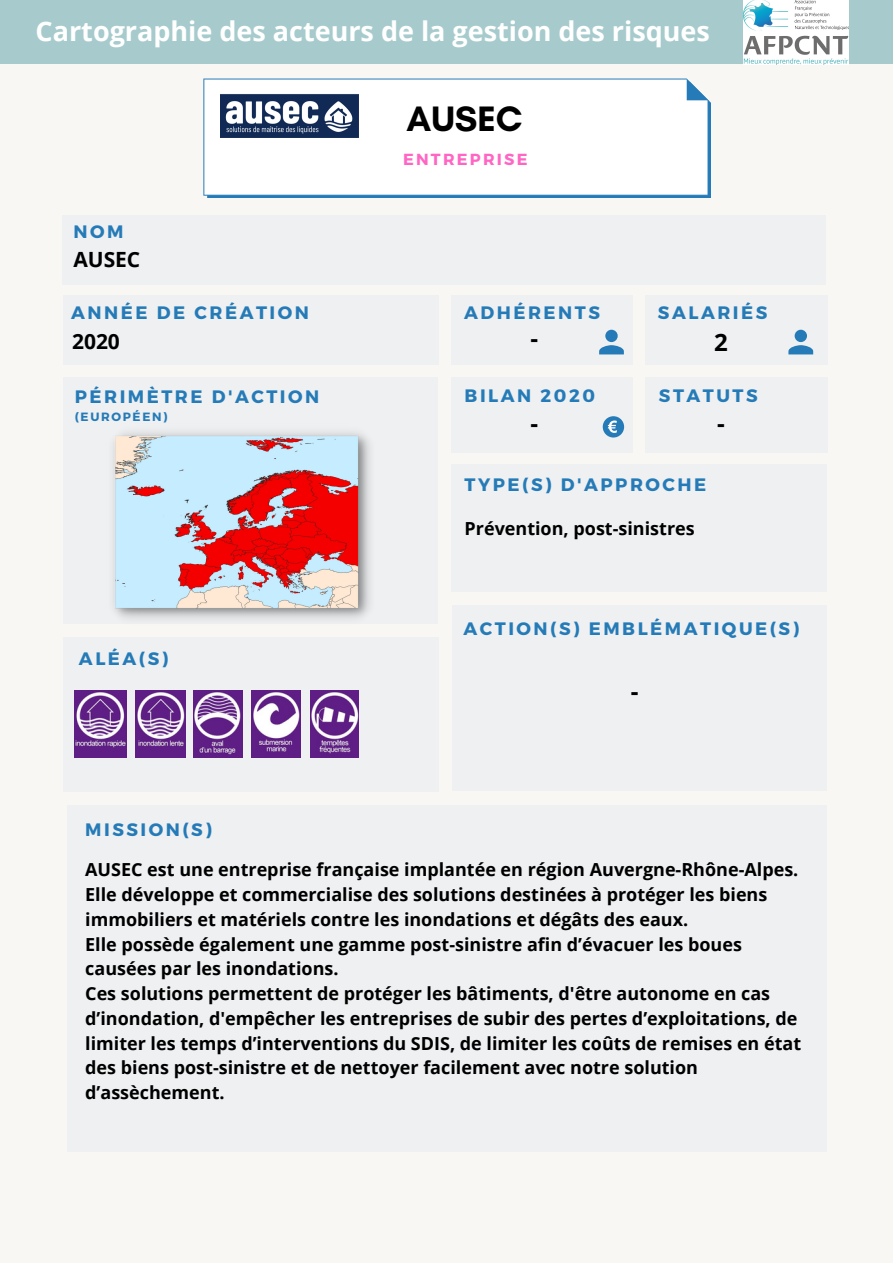
<style>
.page{position:relative;width:893px;height:1264px;background:#fff}
.page>*{position:absolute;margin:0;border:0;box-sizing:border-box;transform-origin:0 0}
.t1{font:700 36px "Glacial Indifference";color:#000}
.t2{font:700 27px "Open Sans";color:#fff}
.t3{font:700 24px "Open Sans";color:#000}
.t4{font:700 21px "Open Sans";color:#000}
.t5{font:700 18px/24.8px "Open Sans";color:#000}
.t6{font:700 18px "Montserrat";letter-spacing:.14em;color:#257bb7}
.t7{font:700 16.05px "Montserrat";letter-spacing:.14em;color:#ff66c4}
.t8{font:700 12px "Montserrat";letter-spacing:.14em;color:#257bb7}
</style>
<div class="page">
<div style="left:0;top:0;width:892px;height:1262px;background:#f8f7f4"></div>
<div style="left:452px;top:605px;width:374px;height:186px;background:#eef0f2"></div>
<div style="left:63px;top:295px;width:375px;height:69px;background:#eef0f2"></div>
<div style="left:451px;top:295px;width:181px;height:69px;background:#eef0f2"></div>
<div style="left:451px;top:377px;width:181px;height:76px;background:#eef0f2"></div>
<div style="left:451px;top:465px;width:376px;height:127px;background:#eef0f2"></div>
<div style="left:63px;top:377px;width:374px;height:247px;background:#eef0f2"></div>
<div style="left:63px;top:215px;width:763px;height:70px;background:#eef0f2"></div>
<div style="left:68px;top:804px;width:759px;height:347px;background:#eef0f2"></div>
<div style="left:602px;top:416px;width:22px;height:21px;background:#257bb7;border-radius:50%"></div>
<svg style="left:607px;top:420px;width:9px;height:13px"></svg>
<div style="left:645px;top:295px;width:182px;height:69px;background:#eef0f2"></div>
<svg style="left:599px;top:330px;width:24px;height:24px"></svg>
<svg style="left:788px;top:330px;width:25px;height:24px"></svg>
<div style="left:645px;top:377px;width:183px;height:76px;background:#eef0f2"></div>
<svg style="left:207px;top:100px;width:504px;height:98px"></svg>
<div style="left:203px;top:78px;width:505px;height:118px;background:#fff"></div>
<div style="left:63px;top:637px;width:376px;height:154px;background:#eef0f2"></div>
<div style="left:0;top:0;width:892px;height:64px;background:#a7cbcd"></div>
<img style="left:743px;top:0;width:105px;height:64px">
<img style="left:135px;top:691px;width:51px;height:66px">
<img style="left:75px;top:691px;width:51px;height:66px">
<img style="left:113px;top:432px;width:257px;height:187px">
<img style="left:251px;top:691px;width:50px;height:66px">
<img style="left:310px;top:691px;width:49px;height:66px">
<img style="left:193px;top:691px;width:49px;height:66px">
<img style="left:220px;top:87px;width:138px;height:51px">
<h2 class="t2" style="left:36px;top:12px;width:676px">Cartographie des acteurs de la gestion des risques</h2>
<p class="t6" style="left:73px;top:220px;width:52px">NOM</p>
<p class="t4" style="left:73px;top:245px;width:68px">AUSEC</p>
<p class="t6" style="left:72px;top:224px;width:52px">NOM</p>
<h3 class="t3" style="left:72px;top:244px;width:128px">Atmoterra</h3>
<h1 class="t1" style="left:406px;top:97px;width:118px">AUSEC</h1>
<p class="t7" style="left:403px;top:149px;width:126px">ENTREPRISE</p>
<p class="t6" style="left:71px;top:301px;width:239px">ANNÉE DE CRÉATION</p>
<p class="t6" style="left:464px;top:301px;width:137px">ADHÉRENTS</p>
<p class="t6" style="left:658px;top:301px;width:111px">SALARIÉS</p>
<p class="t4" style="left:72px;top:326px;width:49px">2020</p>
<p class="t6" style="left:75px;top:384px;width:246px">PÉRIMÈTRE D'ACTION</p>
<p class="t8" style="left:75px;top:408px;width:94px">(EUROPÉEN)</p>
<p class="t6" style="left:79px;top:646px;width:91px">ALÉA(S)</p>
<p class="t6" style="left:85px;top:818px;width:128px">MISSION(S)</p>
<h3 class="t3" style="left:530px;top:321px;width:9px">-</h3>
<h3 class="t3" style="left:714px;top:325px;width:15px">2</h3>
<p class="t6" style="left:464px;top:383px;width:132px">BILAN 2020</p>
<h3 class="t3" style="left:530px;top:407px;width:9px">-</h3>
<p class="t6" style="left:659px;top:383px;width:100px">STATUTS</p>
<h3 class="t3" style="left:717px;top:406px;width:9px">-</h3>
<p class="t6" style="left:464px;top:473px;width:243px">TYPE(S) D'APPROCHE</p>
<p class="t5" style="left:464px;top:516px;width:232px">Prévention, post-sinistres</p>
<p class="t6" style="left:463px;top:617px;width:337px">ACTION(S) EMBLÉMATIQUE(S)</p>
<h3 class="t3" style="left:630px;top:674px;width:9px">-</h3>
<p class="t5" style="left:85px;top:857px;width:717px">AUSEC est une entreprise française implantée en région Auvergne-Rhône-Alpes.<br>Elle développe et commercialise des solutions destinées à protéger les biens immobiliers et matériels contre les inondations et dégâts des eaux.<br>Elle possède également une gamme post-sinistre afin d’évacuer les boues causées par les inondations.<br>Ces solutions permettent de protéger les bâtiments, d'être autonome en cas d’inondation, d'empêcher les entreprises de subir des pertes d’exploitations, de limiter les temps d’interventions du SDIS, de limiter les coûts de remises en état des biens post-sinistre et de nettoyer facilement avec notre solution d’assèchement.</p>
</div>
